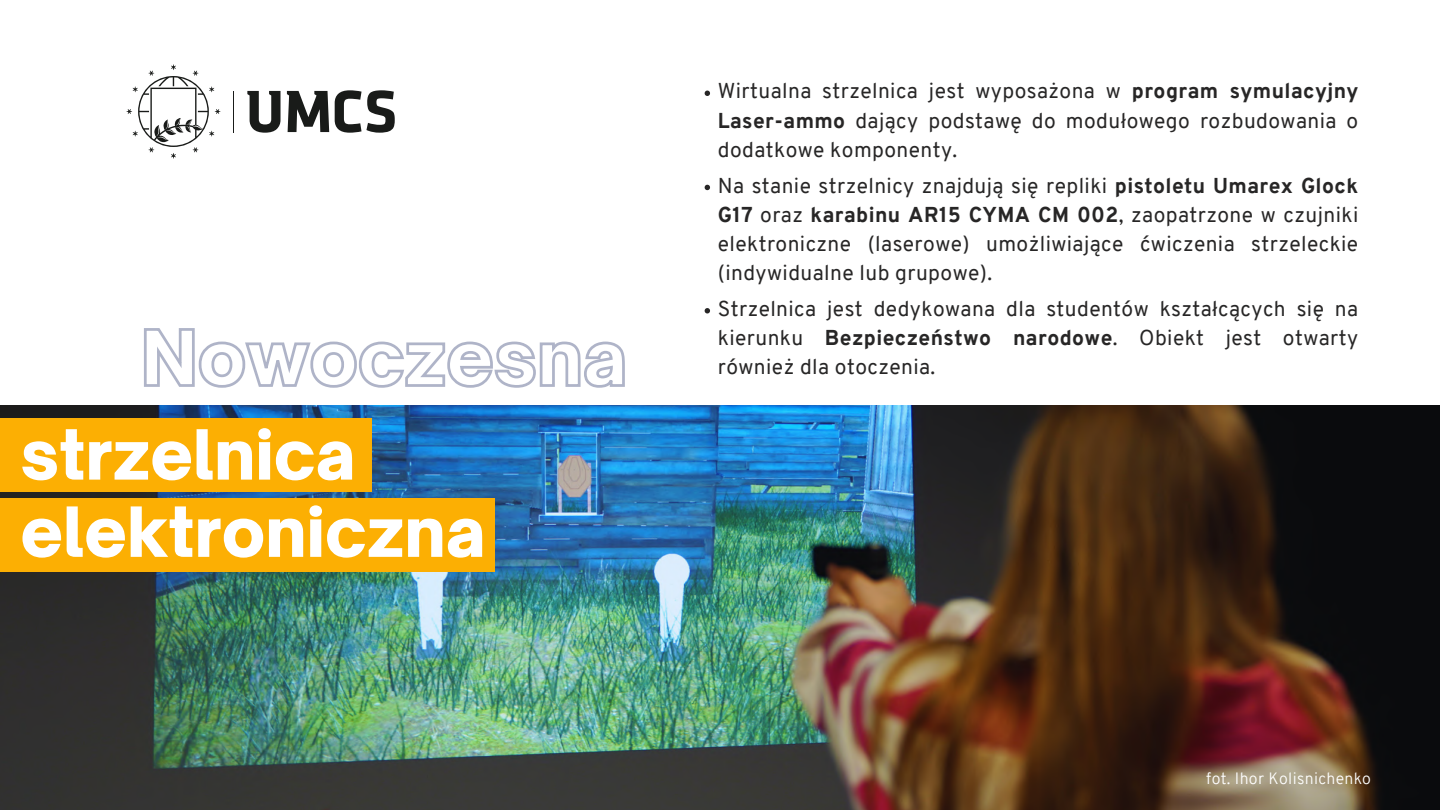
<style>
.page{position:relative;width:1440px;height:810px;background:#fff}
.page>*{position:absolute;margin:0;border:0;box-sizing:border-box;transform-origin:0 0}
.t1{font:900 66.1px "Open Sauce One";color:#fff}
.t2{font:21px/29.2px "Overpass";letter-spacing:.02em;color:#272626;text-align:justify}
.t3{font:300 16px "Overpass";letter-spacing:.02em;color:#fff}
.s1{font-weight:800}
</style>
<div class="page">
<img style="left:0;top:405px;width:1440px;height:405px">
<hr style="left:233px;top:91px;width:1px;height:41px;background:#191b19">
<svg style="left:287px;top:91px;width:42px;height:41px"></svg>
<svg style="left:335px;top:90px;width:60px;height:43px"></svg>
<svg style="left:247px;top:91px;width:34px;height:42px"></svg>
<svg style="left:127px;top:64px;width:93px;height:95px"></svg>
<div style="left:0;top:418px;width:371px;height:74px;background:#fcaf03"></div>
<div style="left:0;top:498px;width:494px;height:73px;background:#fcaf03"></div>
<svg style="left:705px;top:91px;width:5px;height:5px"></svg>
<svg style="left:705px;top:185px;width:5px;height:5px"></svg>
<svg style="left:705px;top:308px;width:5px;height:5px"></svg>
<svg style="left:144px;top:328px;width:481px;height:60px"></svg>
<p class="t1" style="left:20px;top:414px;width:336px">strzelnica</p>
<p class="t1" style="left:20px;top:491px;width:467px">elektroniczna</p>
<p class="t2" style="left:718px;top:79px;width:642px">Wirtualna strzelnica jest wyposażona w <span class="s1">program symulacyjny Laser-ammo</span> dający podstawę do modułowego rozbudowania o dodatkowe komponenty.</p>
<p class="t2" style="left:718px;top:173px;width:642px">Na stanie strzelnicy znajdują się repliki <span class="s1">pistoletu Umarex Glock G17</span> oraz <span class="s1">karabinu AR15 CYMA CM 002</span>, zaopatrzone w czujniki elektroniczne (laserowe) umożliwiające ćwiczenia strzeleckie (indywidualne lub grupowe).</p>
<p class="t2" style="left:718px;top:296px;width:642px">Strzelnica jest dedykowana dla studentów kształcących się na kierunku <span class="s1">Bezpieczeństwo narodowe</span>. Obiekt jest otwarty również dla otoczenia.</p>
<p class="t3" style="left:1206px;top:772px;width:166px">fot. Ihor Kolisnichenko</p>
</div>
